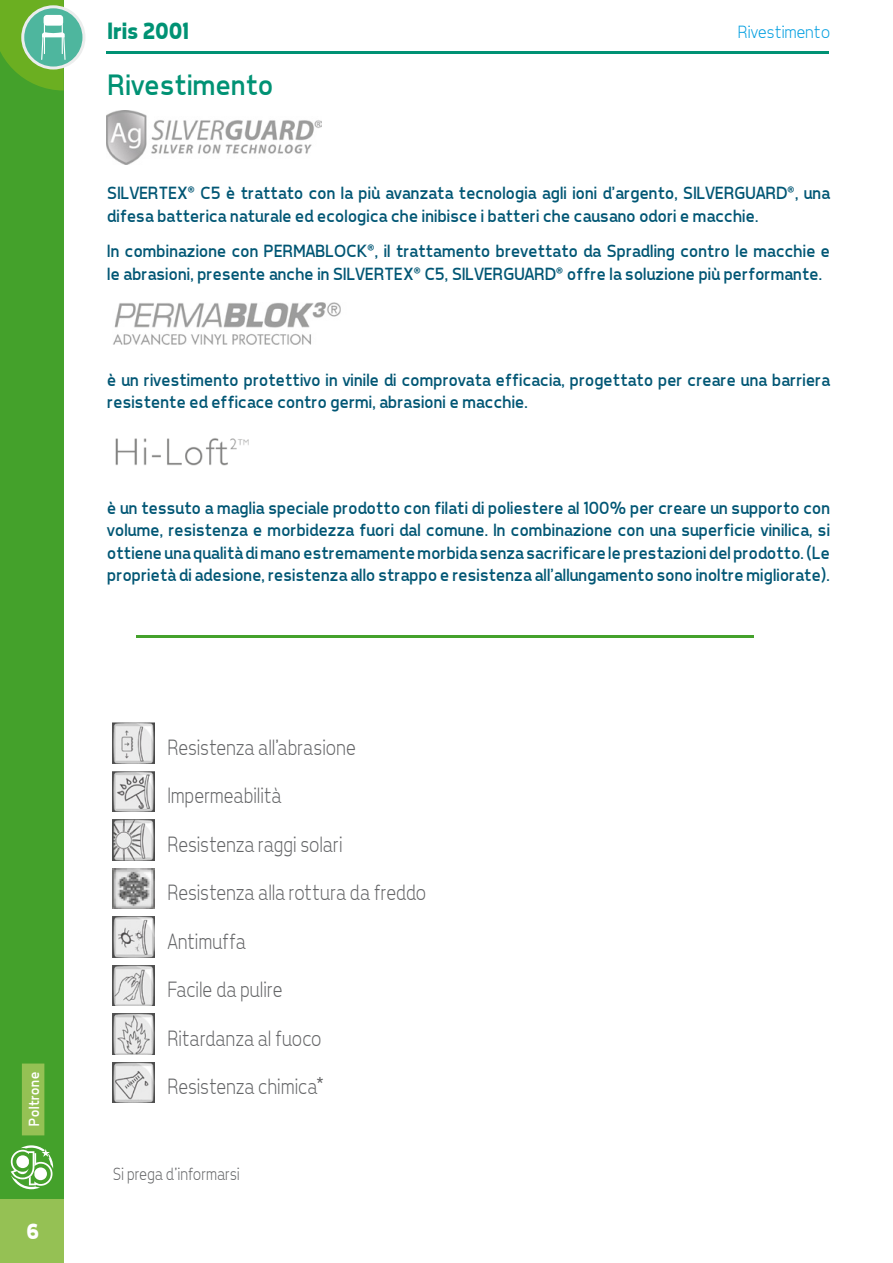
<style>
.page{position:relative;width:893px;height:1263px;background:#fff}
.page>*{position:absolute;margin:0;border:0;box-sizing:border-box;transform-origin:0 0}
.t1{font:30px "Tepeno Sans";color:#009274}
.t2{font:700 24px "Tepeno Sans";letter-spacing:-.02em;color:#009274}
.t3{font:300 22.5px/48.4px "Tepeno Sans";color:#646567;scale:.9 1}
.t4{font:700 22.5px "Tepeno Sans";color:#fff}
.t5{font:18px/22.5px "Tepeno Sans";color:#005674}
.t6{font:300 18px "Tepeno Sans";color:#646567;scale:.9 1}
.t7{font:300 18px "Tepeno Sans";color:#009ee0}
.t8{font:15px "Tepeno Sans";letter-spacing:.015em;color:#fff}
</style>
<div class="page">
<hr style="left:106px;top:51px;width:723px;height:2px;background:#009274">
<div style="left:0;top:0;width:64px;height:1263px;background:#44a12b"></div>
<div style="left:0;top:1199px;width:64px;height:64px;background:#95c154"></div>
<svg style="left:11px;top:1145px;width:42px;height:44px"></svg>
<div style="left:23px;top:7px;width:61px;height:61px;background:#4eb69e;border-radius:50%"></div>
<div style="left:21px;top:5px;width:64px;height:65px;border:3px solid #eceded;border-radius:50%"></div>
<div style="left:22px;top:1063px;width:22px;height:72px;background:#95c154"></div>
<svg style="left:0;top:0;width:66px;height:91px"></svg>
<img style="left:106px;top:111px;width:215px;height:53px">
<img style="left:113px;top:302px;width:228px;height:43px">
<img style="left:115px;top:438px;width:134px;height:28px">
<img style="left:112px;top:723px;width:43px;height:40px">
<img style="left:112px;top:771px;width:43px;height:41px">
<img style="left:112px;top:820px;width:43px;height:40px">
<img style="left:112px;top:868px;width:43px;height:41px">
<img style="left:112px;top:917px;width:43px;height:40px">
<img style="left:112px;top:965px;width:43px;height:41px">
<img style="left:112px;top:1014px;width:43px;height:40px">
<img style="left:112px;top:1062px;width:43px;height:41px">
<hr style="left:136px;top:636px;width:618px;height:2px;background:#44a12b">
<p class="t8" style="left:25px;top:1127px;width:56px;rotate:-90deg">Poltrone</p>
<p class="t4" style="left:25px;top:1218px;width:15px">6</p>
<h2 class="t2" style="left:106px;top:17px;width:83px">Iris 2001</h2>
<p class="t7" style="left:737px;top:21px;width:93px">Rivestimento</p>
<h1 class="t1" style="left:106px;top:67px;width:167px">Rivestimento</h1>
<p class="t5" style="left:106px;top:182px;width:724px">SILVERTEX<sup>®</sup> C5 è trattato con la più avanzata tecnologia agli ioni d’argento, SILVERGUARD<sup>®</sup>, una difesa batterica naturale ed ecologica che inibisce i batteri che causano odori e macchie.</p>
<p class="t5" style="left:106px;top:239px;width:724px">In combinazione con PERMABLOCK<sup>®</sup>, il trattamento brevettato da Spradling contro le macchie e le abrasioni, presente anche in SILVERTEX<sup>®</sup> C5, SILVERGUARD<sup>®</sup> offre la soluzione più performante.</p>
<p class="t5" style="left:106px;top:368px;width:724px">è un rivestimento protettivo in vinile di comprovata efficacia, progettato per creare una barriera resistente ed efficace contro germi, abrasioni e macchie.</p>
<p class="t5" style="left:106px;top:496px;width:724px;text-align:justify">è un tessuto a maglia speciale prodotto con filati di poliestere al 100% per creare un supporto con volume, resistenza e morbidezza fuori dal comune. In combinazione con una superficie vinilica, si ottiene una qualità di mano estremamente morbida senza sacrificare le prestazioni del prodotto. (Le proprietà di adesione, resistenza allo strappo e resistenza all’allungamento sono inoltre migliorate).</p>
<p class="t3" style="left:167px;top:722px;width:289px">Resistenza all’abrasione<br>Impermeabilità<br>Resistenza raggi solari<br>Resistenza alla rottura da freddo<br>Antimuffa<br>Facile da pulire<br>Ritardanza al fuoco<br>Resistenza chimica*</p>
<p class="t6" style="left:112px;top:1164px;width:142px">Si prega d’informarsi</p>
</div>
